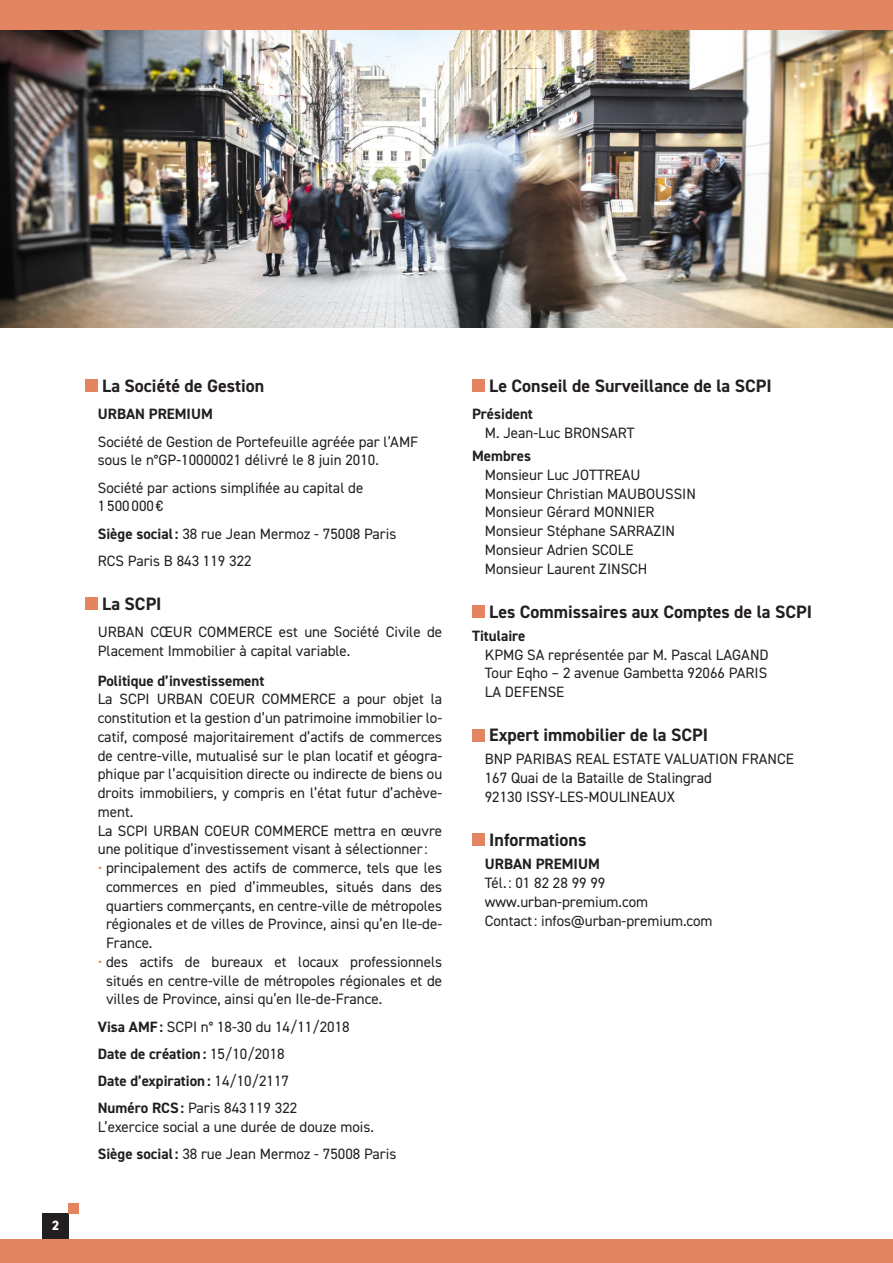
<style>
.page{position:relative;width:893px;height:1263px;background:#fff}
.page>*{position:absolute;margin:0;border:0;box-sizing:border-box;transform-origin:0 0}
.courant{font:700 18px "DIN2014";color:#231f20}
.courant-2{font:15px/18.8px "DIN2014";color:#231f20}
.courant-3{font:700 15px "DIN2014";color:#231f20}
.t1{font:800 13.5px "DIN2014";color:#fff}
.s1{font-weight:700}
.s2{color:#e48562}
.s3{font-weight:400}
</style>
<div class="page">
<div style="left:43px;top:1213px;width:26px;height:26px;background:#231f20"></div>
<div style="left:69px;top:1203px;width:10px;height:10px;background:#e48562"></div>
<img style="left:0;top:30px;width:893px;height:297px">
<div style="left:0;top:0;width:893px;height:30px;background:#e48562"></div>
<div style="left:0;top:1239px;width:893px;height:24px;background:#e48562"></div>
<div style="left:85px;top:379px;width:13px;height:13px;background:#e48562"></div>
<div style="left:85px;top:597px;width:13px;height:13px;background:#e48562"></div>
<div style="left:472px;top:379px;width:13px;height:13px;background:#e48562"></div>
<div style="left:472px;top:605px;width:13px;height:13px;background:#e48562"></div>
<div style="left:472px;top:729px;width:13px;height:12px;background:#e48562"></div>
<div style="left:472px;top:833px;width:13px;height:13px;background:#e48562"></div>
<p class="t1" style="left:52px;top:1216px;width:9px">2</p>
<p class="courant" style="left:102px;top:374px;width:164px">La Société de Gestion</p>
<p class="courant-3" style="left:98px;top:404px;width:117px">URBAN PREMIUM</p>
<p class="courant-2" style="left:98px;top:432px;width:322px">Société de Gestion de Portefeuille agréée par l’AMF sous le n°GP-10000021 délivré le 8 juin 2010.</p>
<p class="courant-2" style="left:98px;top:478px;width:267px">Société par actions simplifiée au capital de<br>1500000€</p>
<p class="courant-2" style="left:98px;top:524px;width:300px"><span class="s1">Siège social:</span> 38 rue Jean Mermoz - 75008 Paris</p>
<p class="courant-2" style="left:98px;top:551px;width:155px">RCS Paris B 843 119 322</p>
<p class="courant" style="left:102px;top:592px;width:61px">La SCPI</p>
<p class="courant-2" style="left:98px;top:623px;width:346px">URBAN CŒUR COMMERCE est une Société Civile de<br>Placement Immobilier à capital variable.</p>
<p class="courant-3" style="left:98px;top:670px;width:168px">Politique d’investissement</p>
<p class="courant-2" style="left:98px;top:689px;width:346px;text-align:justify">La SCPI URBAN COEUR COMMERCE a pour objet la constitution et la gestion d’un patrimoine immobilier lo&shy;catif, composé majoritairement d’actifs de commerces de centre-ville, mutualisé sur le plan locatif et géogra&shy;phique par l’acquisition directe ou indirecte de biens ou droits immobiliers, y compris en l’état futur d’achève&shy;ment.</p>
<p class="courant-2" style="left:98px;top:821px;width:346px">La SCPI URBAN COEUR COMMERCE mettra en œuvre une politique d’investissement visant à sélectionner:</p>
<p class="courant-2" style="left:106px;top:858px;width:338px;text-align:justify;text-indent:-8px"><span class="s2">•</span> principalement des actifs de commerce, tels que les commerces en pied d’immeubles, situés dans des quartiers commerçants, en centre-ville de métropoles régionales et de villes de Province, ainsi qu’en Ile-de-France.</p>
<p class="courant-2" style="left:106px;top:952px;width:338px;text-align:justify;text-indent:-8px"><span class="s2">•</span> des actifs de bureaux et locaux professionnels situés en centre-ville de métropoles régionales et de villes de Province, ainsi qu’en Ile-de-France.</p>
<p class="courant-2" style="left:98px;top:1017px;width:253px"><span class="s1">Visa AMF:</span> SCPI n° 18-30 du 14/11/2018</p>
<p class="courant-3" style="left:98px;top:1044px;width:188px">Date de création: <span class="s3">15/10/2018</span></p>
<p class="courant-3" style="left:98px;top:1071px;width:193px">Date d’expiration: <span class="s3">14/10/2117</span></p>
<p class="courant-2" style="left:98px;top:1098px;width:201px"><span class="s1">Numéro RCS:</span> Paris 843119 322</p>
<p class="courant-2" style="left:98px;top:1117px;width:278px">L’exercice social a une durée de douze mois.</p>
<p class="courant-2" style="left:98px;top:1144px;width:300px"><span class="s1">Siège social:</span> 38 rue Jean Mermoz - 75008 Paris</p>
<p class="courant" style="left:489px;top:374px;width:284px">Le Conseil de Surveillance de la SCPI</p>
<p class="courant-3" style="left:472px;top:404px;width:62px">Président</p>
<p class="courant-2" style="left:485px;top:423px;width:151px">M. Jean-Luc BRONSART</p>
<p class="courant-3" style="left:472px;top:446px;width:60px">Membres</p>
<p class="courant-2" style="left:485px;top:465px;width:157px">Monsieur Luc JOTTREAU</p>
<p class="courant-2" style="left:485px;top:484px;width:213px">Monsieur Christian MAUBOUSSIN</p>
<p class="courant-2" style="left:485px;top:503px;width:171px">Monsieur Gérard MONNIER</p>
<p class="courant-2" style="left:485px;top:521px;width:192px">Monsieur Stéphane SARRAZIN</p>
<p class="courant-2" style="left:485px;top:540px;width:150px">Monsieur Adrien SCOLE</p>
<p class="courant-2" style="left:485px;top:559px;width:164px">Monsieur Laurent ZINSCH</p>
<p class="courant" style="left:489px;top:600px;width:324px">Les Commissaires aux Comptes de la SCPI</p>
<p class="courant-3" style="left:472px;top:626px;width:55px">Titulaire</p>
<p class="courant-2" style="left:485px;top:645px;width:285px">KPMG SA représentée par M. Pascal LAGAND</p>
<p class="courant-2" style="left:485px;top:664px;width:284px">Tour Eqho – 2 avenue Gambetta 92066 PARIS<br>LA DEFENSE</p>
<p class="courant" style="left:489px;top:723px;width:220px">Expert immobilier de la SCPI</p>
<p class="courant-2" style="left:485px;top:750px;width:310px">BNP PARIBAS REAL ESTATE VALUATION FRANCE</p>
<p class="courant-2" style="left:485px;top:768px;width:229px">167 Quai de la Bataille de Stalingrad</p>
<p class="courant-2" style="left:485px;top:787px;width:192px">92130 ISSY-LES-MOULINEAUX</p>
<p class="courant" style="left:489px;top:828px;width:99px">Informations</p>
<p class="courant-3" style="left:485px;top:854px;width:117px">URBAN PREMIUM</p>
<p class="courant-2" style="left:485px;top:873px;width:122px">Tél. : 01 82 28 99 99</p>
<p class="courant-2" style="left:485px;top:892px;width:165px">www.urban-premium.com</p>
<p class="courant-2" style="left:485px;top:911px;width:229px">Contact: infos@urban-premium.com</p>
</div>
